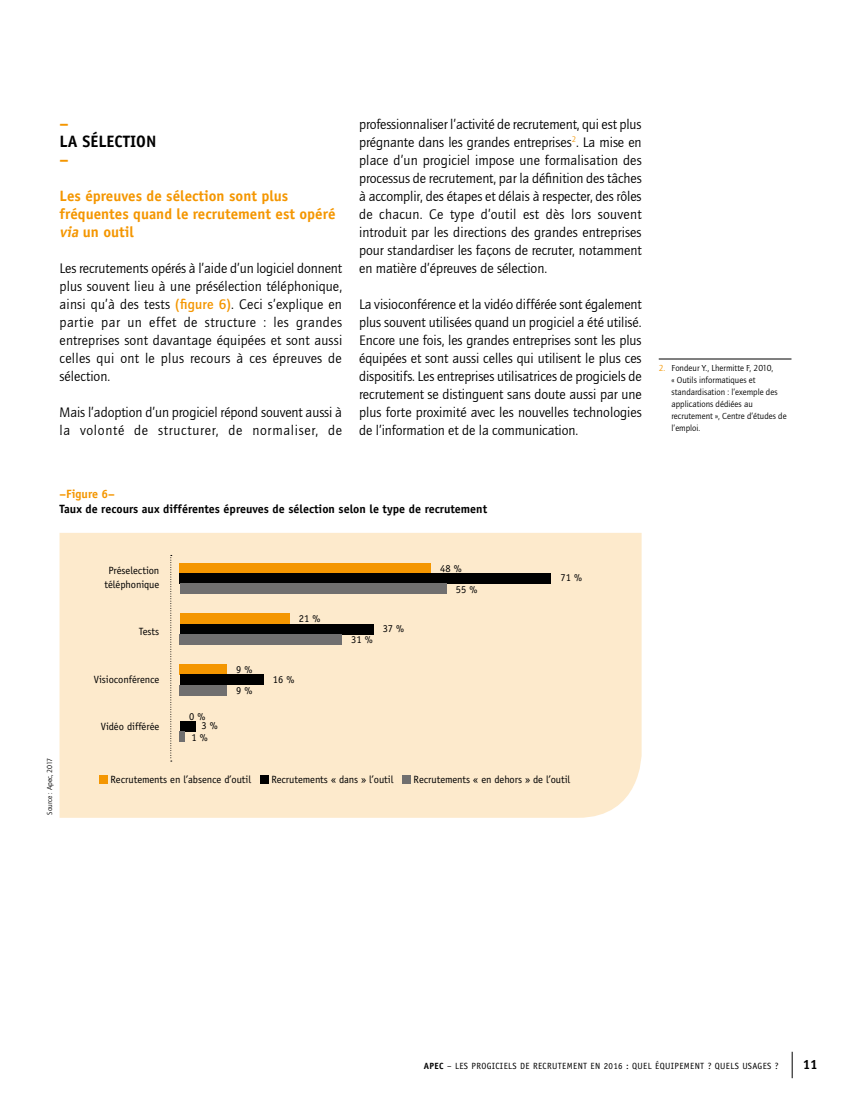
<style>
.page{position:relative;width:851px;height:1106px;background:#fff}
.page>*{position:absolute;margin:0;border:0;box-sizing:border-box;transform-origin:0 0}
.t1{font:700 16.5px "Officina Sans";color:#000}
.t2{font:700 16.5px "Officina Sans";color:#f49600}
.t3{font:700 15px/18px "Officina Sans";color:#f49600}
.t4{font:14.25px/18px "Quay Itc T";letter-spacing:-.005em;color:#000;text-align:justify}
.t5{font:700 13.5px "Officina Sans";color:#000}
.t6{font:700 12px "Officina Sans";color:#000}
.t7{font:700 12px "Officina Sans";color:#f49600}
.t8{font:10.5px/13.5px "Officina Sans";letter-spacing:-.005em;color:#000;text-align:center}
.t9{font:9px/12px "Quay Itc T";color:#000}
.t10{font:9px "Officina Sans";letter-spacing:.04em;color:#000}
.t11{font:7.5px "Quay Itc T";color:#000}
.s1{font-style:italic}
.s2{font-weight:700;color:#f49600}
.s3{color:#f49600}
.s4{font-weight:700}
</style>
<div class="page">
<svg style="left:791px;top:1051px;width:1px;height:27px"></svg>
<div style="left:59px;top:533px;width:582px;height:284px;background:#fdeacc"></div>
<svg style="left:170px;top:555px;width:2px;height:206px"></svg>
<div style="left:180px;top:563px;width:251px;height:10px;background:#f49600"></div>
<div style="left:180px;top:573px;width:371px;height:10px;background:#000"></div>
<div style="left:180px;top:583px;width:266px;height:11px;background:#706f6f"></div>
<div style="left:180px;top:613px;width:109px;height:11px;background:#f49600"></div>
<div style="left:180px;top:624px;width:193px;height:10px;background:#000"></div>
<div style="left:180px;top:634px;width:162px;height:11px;background:#706f6f"></div>
<div style="left:180px;top:664px;width:47px;height:11px;background:#f49600"></div>
<div style="left:180px;top:674px;width:83px;height:11px;background:#000"></div>
<div style="left:180px;top:685px;width:47px;height:10px;background:#706f6f"></div>
<div style="left:180px;top:721px;width:15px;height:10px;background:#000"></div>
<div style="left:180px;top:731px;width:5px;height:11px;background:#706f6f"></div>
<hr style="left:658px;top:358px;width:133px;height:1px;background:#000">
<div style="left:99px;top:775px;width:9px;height:9px;background:#f49600"></div>
<div style="left:260px;top:775px;width:9px;height:9px;background:#000"></div>
<div style="left:402px;top:775px;width:9px;height:9px;background:#706f6f"></div>
<p class="t2" style="left:60px;top:113px;width:11px">–</p>
<p class="t1" style="left:60px;top:131px;width:98px">LA SÉLECTION</p>
<p class="t2" style="left:60px;top:149px;width:11px">–</p>
<p class="t3" style="left:60px;top:186px;width:277px">Les épreuves de sélection sont plus fréquentes quand le recrutement est opéré <span class="s1">via</span> un outil</p>
<p class="t4" style="left:60px;top:259px;width:284px">Les recrutements opérés à l’aide d’un logiciel donnent plus souvent lieu à une présélection téléphonique, ainsi qu’à des tests <span class="s2">(figure 6)</span>. Ceci s’explique en partie par un effet de structure : les grandes entreprises sont davantage équipées et sont aussi celles qui ont le plus recours à ces épreuves de sélection.</p>
<p class="t4" style="left:60px;top:403px;width:284px">Mais l’adoption d’un progiciel répond souvent aussi à la volonté de structurer, de normaliser, de</p>
<p class="t4" style="left:359px;top:115px;width:284px">professionnaliser l’activité de recrutement, qui est plus prégnante dans les grandes entreprises<sup>2</sup>. La mise en place d’un progiciel impose une formalisation des processus de recrutement, par la définition des tâches à accomplir, des étapes et délais à respecter, des rôles de chacun. Ce type d’outil est dès lors souvent introduit par les directions des grandes entreprises pour standardiser les façons de recruter, notamment en matière d’épreuves de sélection.</p>
<p class="t4" style="left:359px;top:295px;width:284px">La visioconférence et la vidéo différée sont également plus souvent utilisées quand un progiciel a été utilisé.<br>Encore une fois, les grandes entreprises sont les plus équipées et sont aussi celles qui utilisent le plus ces dispositifs. Les entreprises utilisatrices de progiciels de recrutement se distinguent sans doute aussi par une plus forte proximité avec les nouvelles technologies de l’information et de la communication.</p>
<p class="t9" style="left:671px;top:362px;width:117px;text-indent:-13px"><span class="s3">2.</span> Fondeur Y., Lhermitte F, 2010,<br>« Outils informatiques et standardisation : l’exemple des applications dédiées au recrutement », Centre d’études de l’emploi.</p>
<p class="t7" style="left:59px;top:486px;width:57px">–Figure 6–</p>
<p class="t6" style="left:59px;top:501px;width:429px">Taux de recours aux différentes épreuves de sélection selon le type de recrutement</p>
<p class="t8" style="left:104px;top:564px;width:56px">Préselection téléphonique</p>
<p class="t8" style="left:139px;top:625px;width:22px">Tests</p>
<p class="t8" style="left:94px;top:672px;width:67px">Visioconférence</p>
<p class="t8" style="left:101px;top:720px;width:60px">Vidéo différée</p>
<p class="t8" style="left:201px;top:711px;width:18px;line-height:9.8px;text-align:left;text-indent:-13px">0 %<br>3 %</p>
<p class="t8" style="left:191px;top:730px;width:18px">1 %</p>
<p class="t8" style="left:236px;top:662px;width:18px">9 %</p>
<p class="t8" style="left:236px;top:683px;width:18px">9 %</p>
<p class="t8" style="left:299px;top:612px;width:23px">21 %</p>
<p class="t8" style="left:273px;top:672px;width:23px">16 %</p>
<p class="t8" style="left:351px;top:633px;width:23px">31 %</p>
<p class="t8" style="left:382px;top:621px;width:23px">37 %</p>
<p class="t8" style="left:440px;top:561px;width:23px">48 %</p>
<p class="t8" style="left:456px;top:582px;width:23px">55 %</p>
<p class="t8" style="left:560px;top:571px;width:23px">71 %</p>
<p class="t11" style="left:45px;top:814px;width:58px;rotate:-90deg">Source : Apec, 2017</p>
<p class="t8" style="left:111px;top:772px;width:142px">Recrutements en l’absence d’outil</p>
<p class="t8" style="left:271px;top:772px;width:124px">Recrutements « dans » l’outil</p>
<p class="t8" style="left:413px;top:772px;width:158px">Recrutements « en dehors » de l’outil</p>
<p class="t10" style="left:424px;top:1060px;width:356px"><span class="s4">APEC</span> – LES PROGICIELS DE RECRUTEMENT EN 2016 : QUEL ÉQUIPEMENT ? QUELS USAGES ?</p>
<p class="t5" style="left:802px;top:1055px;width:17px">11</p>
</div>
